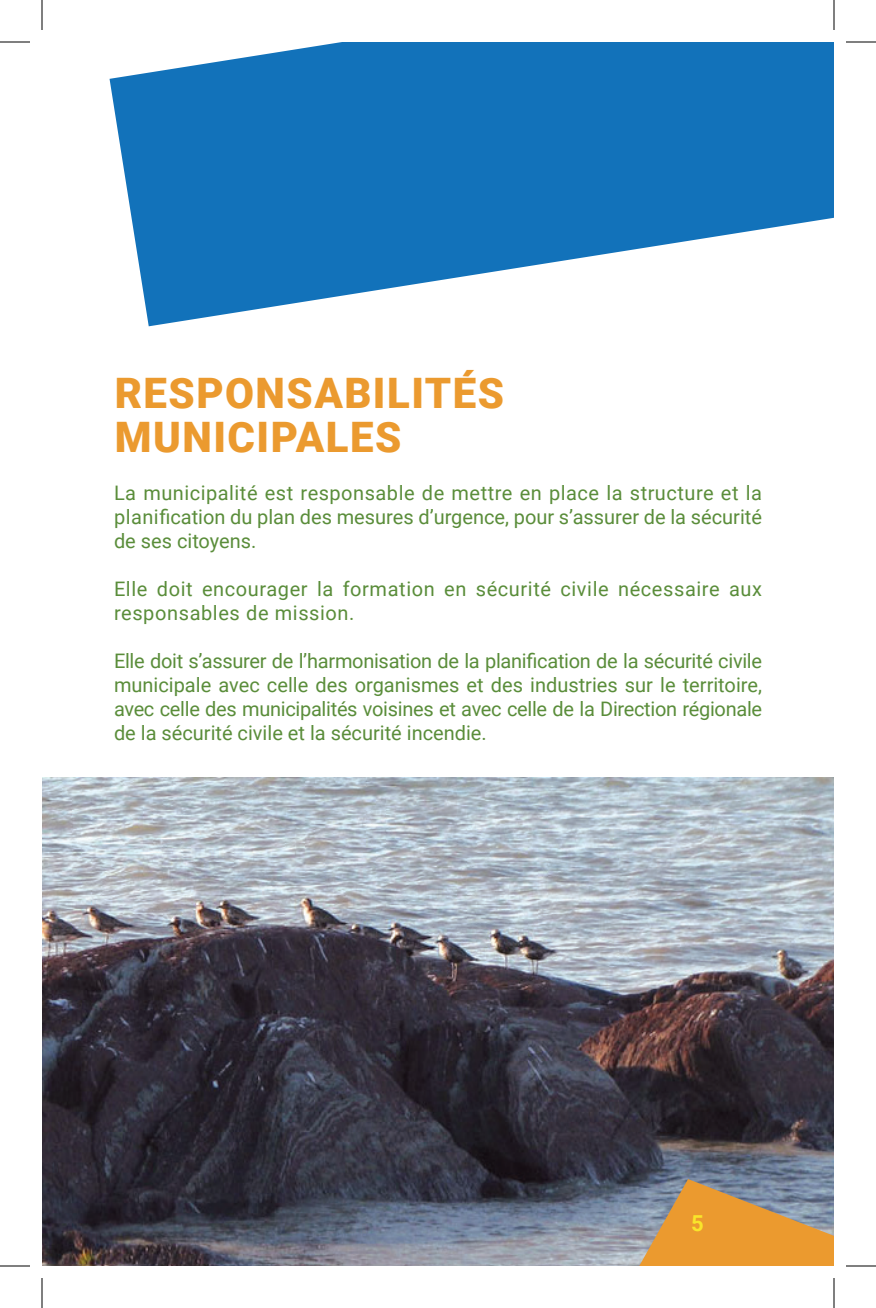
<style>
.page{position:relative;width:876px;height:1308px;background:#fff}
.page>*{position:absolute;margin:0;border:0;box-sizing:border-box;transform-origin:0 0}
.TitreSection{font:900 42px/44px "Roboto";letter-spacing:.035em;color:#eb9a2f}
.t1{font:700 22px "Roboto";color:#f9e52a}
.TexteCourant{font:20px/24px "Roboto";color:#5a8d3a;text-align:justify}
.TexteCourant-2{font:20px/24px "Roboto";letter-spacing:.03em;color:#5a8d3a}
</style>
<div class="page">
<svg style="left:110px;top:42px;width:724px;height:284px;fill:#1272ba"></svg>
<img style="left:42px;top:778px;width:792px;height:488px">
<svg style="left:609px;top:1179px;width:225px;height:87px;background:#ba9463"></svg>
<hr style="left:0;top:42px;width:30px;height:1px;background:#000">
<hr style="left:846px;top:42px;width:30px;height:1px;background:#000">
<hr style="left:0;top:1266px;width:30px;height:1px;background:#000">
<hr style="left:846px;top:1266px;width:30px;height:1px;background:#000">
<hr style="left:42px;top:0;width:1px;height:30px;background:#000">
<hr style="left:42px;top:1278px;width:1px;height:30px;background:#000">
<hr style="left:834px;top:0;width:1px;height:30px;background:#000">
<hr style="left:834px;top:1278px;width:1px;height:30px;background:#000">
<p class="TitreSection" style="left:115px;top:369px;width:391px">RESPONSABILITÉS<br>MUNICIPALES</p>
<p class="TexteCourant" style="left:114px;top:480px;width:650px">La municipalité est responsable de mettre en place la structure et la planification du plan des mesures d’urgence, pour s’assurer de la sécurité de ses citoyens.</p>
<p class="TexteCourant-2" style="left:114px;top:576px;width:650px">Elle doit encourager la formation en sécurité civile nécessaire aux responsables de mission.</p>
<p class="TexteCourant" style="left:114px;top:648px;width:650px">Elle doit s’assurer de l’harmonisation de la planification de la sécurité civile municipale avec celle des organismes et des industries sur le territoire, avec celle des municipalités voisines et avec celle de la Direction régionale de la sécurité civile et la sécurité incendie.</p>
<p class="t1" style="left:691px;top:1207px;width:14px">5</p>
</div>
